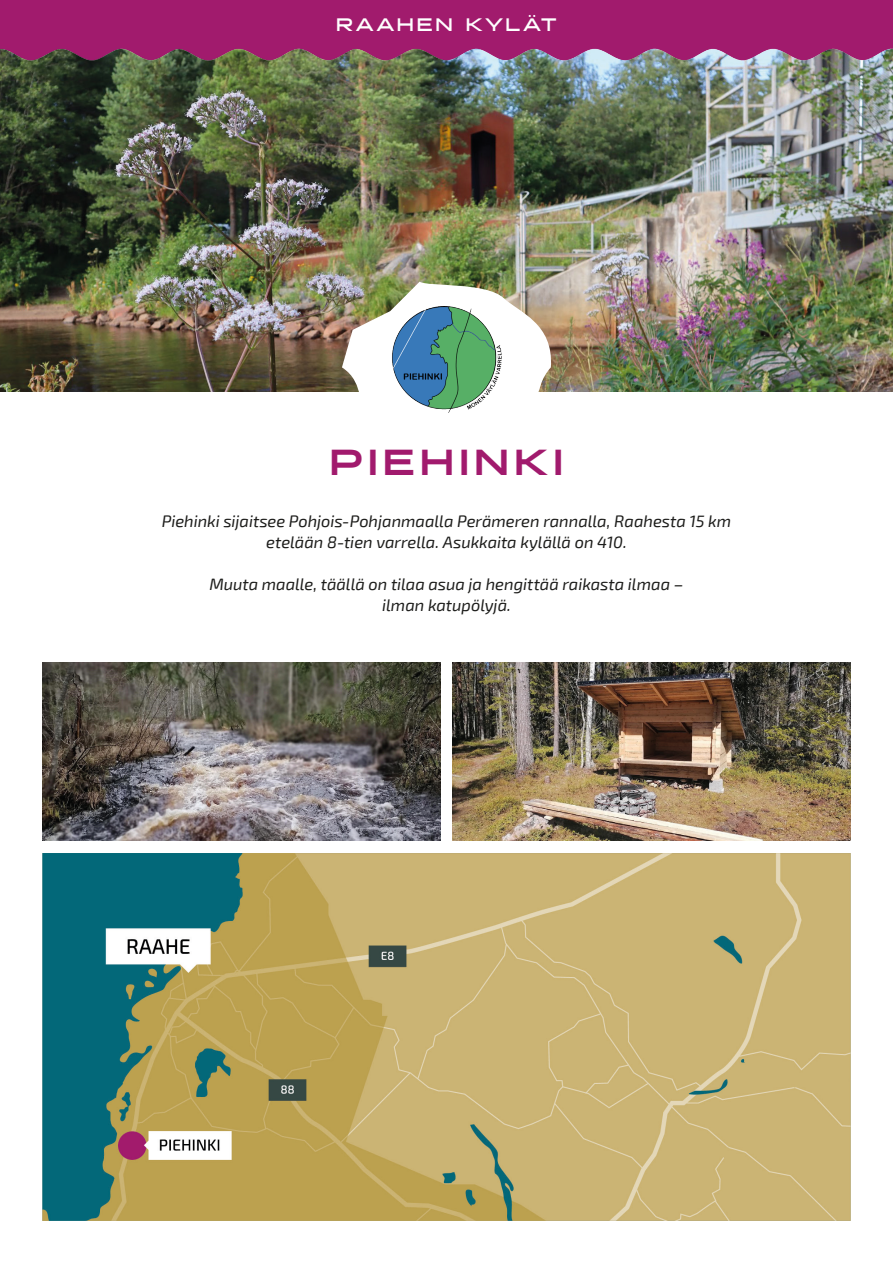
<style>
.page{position:relative;width:893px;height:1263px;background:#fff}
.page>*{position:absolute;margin:0;border:0;box-sizing:border-box;transform-origin:0 0}
.t1{font:900 36px "Halogen";letter-spacing:.15em;color:#a11a6d}
.t2{font:700 18px "Halogen";letter-spacing:.15em;color:#fff}
.Yleiskuvaus{font:italic 16.5px/21px "Exo 2";color:#1d1d1b;text-align:center}
</style>
<div class="page">
<img style="left:0;top:68px;width:893px;height:323px">
<img style="left:342px;top:282px;width:212px;height:110px">
<img style="left:0;top:0;width:893px;height:68px">
<img style="left:391px;top:306px;width:111px;height:107px">
<img style="left:43px;top:663px;width:397px;height:177px">
<img style="left:453px;top:663px;width:397px;height:177px">
<img style="left:42px;top:854px;width:809px;height:366px">
<h1 class="t2" style="left:336px;top:14px;width:222px">RAAHEN KYLÄT</h1>
<h1 class="t1" style="left:330px;top:440px;width:235px">PIEHINKI</h1>
<p class="Yleiskuvaus" style="left:162px;top:511px;width:571px">Piehinki sijaitsee Pohjois-Pohjanmaalla Perämeren rannalla, Raahesta 15 km etelään 8-tien varrella. Asukkaita kylällä on 410.</p>
<p class="Yleiskuvaus" style="left:209px;top:574px;width:476px">Muuta maalle, täällä on tilaa asua ja hengittää raikasta ilmaa – ilman katupölyjä.</p>
</div>
